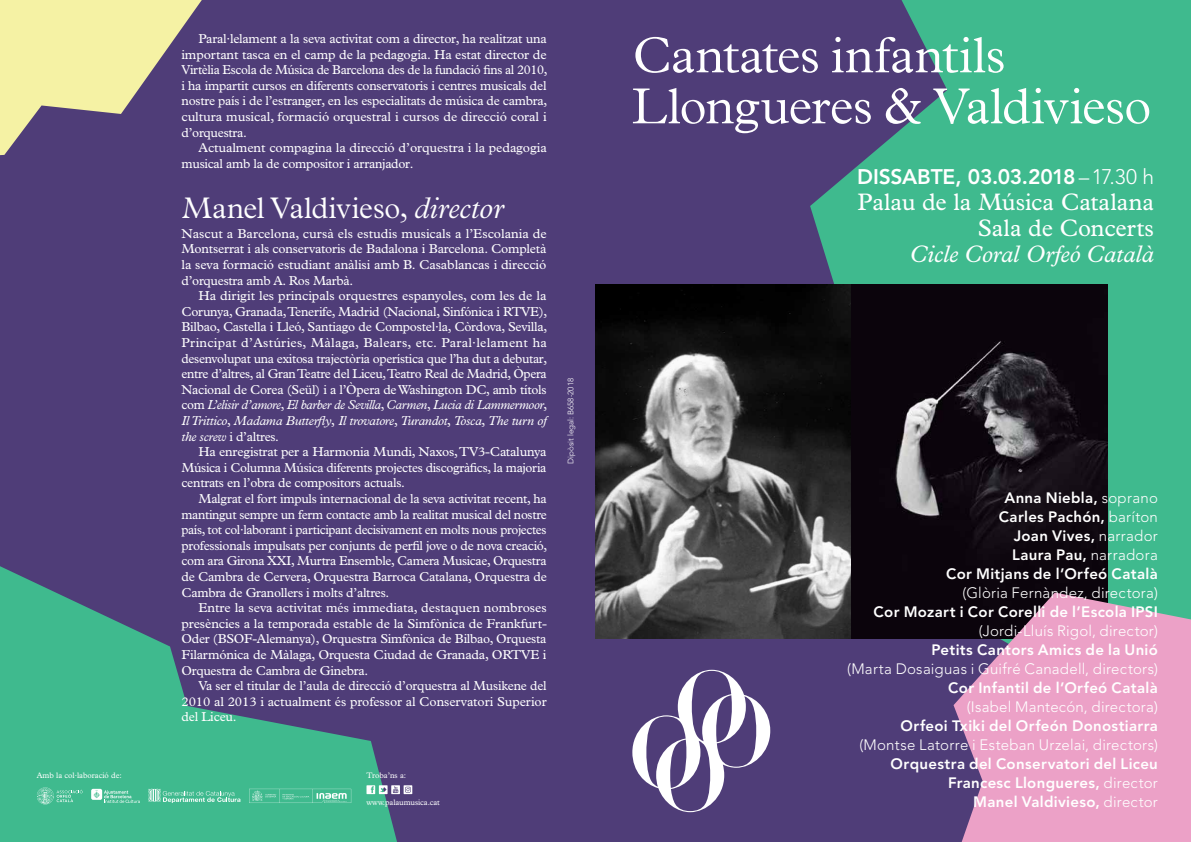
<style>
.page{position:relative;width:1191px;height:842px;background:#4f3d78}
.page>*{position:absolute;margin:0;border:0;box-sizing:border-box;transform-origin:0 0}
.t1{font:300 51px/51px "Plantin Std";letter-spacing:-.01em;color:#fff}
.t2{font:300 30px "Plantin Std";letter-spacing:-.01em;color:#fff}
.t3{font:24px/26px "Plantin Std";letter-spacing:-.005em;color:#fff;text-align:right}
.t4{font:italic 24px "Plantin Std";color:#fff}
.t5{font:800 21px "Avenir LT Std";letter-spacing:-.015em;color:#fff}
.t6{font:800 15px/19px "Avenir LT Std";letter-spacing:.02em;color:#fff;text-align:right}
.t7{font:300 15px "Avenir LT Std";letter-spacing:.015em;color:#fff}
.t8{font:13px/15.6px "Plantin Std";letter-spacing:-.02em;color:#fff;text-align:justify}
.t9{font:8px "Plantin Std";color:#fff}
.t10{font:300 8px "Avenir LT Std";color:#fff}
.s1{font-style:italic}
.s2{font-weight:300}
</style>
<div class="page">
<svg style="left:810px;top:0;width:381px;height:592px;background:#40a689"></svg>
<svg style="left:0;top:566px;width:397px;height:276px;fill:#3fba8e"></svg>
<div style="left:91px;top:789px;width:11px;height:11px;background:#fff;border-radius:2px"></div>
<svg style="left:93px;top:790px;width:47px;height:13px"></svg>
<svg style="left:148px;top:789px;width:92px;height:14px"></svg>
<svg style="left:37px;top:787px;width:46px;height:17px"></svg>
<svg style="left:249px;top:789px;width:102px;height:14px"></svg>
<svg style="left:366px;top:785px;width:46px;height:9px"></svg>
<svg style="left:632px;top:670px;width:138px;height:142px"></svg>
<img style="left:595px;top:284px;width:512px;height:355px">
<svg style="left:0;top:0;width:202px;height:155px"></svg>
<svg style="left:953px;top:592px;width:238px;height:250px;background:#c88cb0"></svg>
<p class="t8" style="left:181px;top:31px;width:367px;text-indent:17px">Paral·lelament a la seva activitat com a director, ha realitzat una important tasca en el camp de la pedagogia. Ha estat director de Virtèlia Escola de Música de Barcelona des de la fundació fins al 2010, i ha impartit cursos en diferents conservatoris i centres musicals del nostre país i de l’estranger, en les especialitats de música de cambra, cultura musical, formació orquestral i cursos de direcció coral i d’orquestra.</p>
<p class="t8" style="left:181px;top:140px;width:367px;text-indent:17px">Actualment compagina la direcció d’orquestra i la pedagogia musical amb la de compositor i arranjador.</p>
<h2 class="t2" style="left:182px;top:191px;width:323px">Manel Valdivieso, <span class="s1">director</span></h2>
<p class="t8" style="left:181px;top:226px;width:367px">Nascut a Barcelona, cursà els estudis musicals a l’Escolania de Montserrat i als conservatoris de Badalona i Barcelona. Completà la seva formació estudiant anàlisi amb B. Casablancas i direcció d’orquestra amb A. Ros Marbà.</p>
<p class="t8" style="left:181px;top:288px;width:367px;text-indent:17px">Ha dirigit les principals orquestres espanyoles, com les de la Corunya, Granada, Tenerife, Madrid (Nacional, Sinfónica i RTVE), Bilbao, Castella i Lleó, Santiago de Compostel·la, Còrdova, Sevilla, Principat d’Astúries, Màlaga, Balears, etc. Paral·lelament ha desenvolupat una exitosa trajectòria operística que l’ha dut a debutar, entre d’altres, al Gran Teatre del Liceu, Teatro Real de Madrid, Òpera Nacional de Corea (Seül) i a l’Òpera de Washington DC, amb títols com <span class="s1">L’elisir d’amore</span>, <span class="s1">El barber de Sevilla</span>, <span class="s1">Carmen</span>, <span class="s1">Lucia di Lammermoor</span>, <span class="s1">Il Trittico</span>, <span class="s1">Madama Butterfly</span>, <span class="s1">Il trovatore</span>, <span class="s1">Turandot</span>, <span class="s1">Tosca</span>, <span class="s1">The turn of the screw</span> i d’altres.</p>
<p class="t8" style="left:181px;top:444px;width:366px;text-indent:17px">Ha enregistrat per a Harmonia Mundi, Naxos, TV3-Catalunya Música i Columna Música diferents projectes discogràfics, la majoria centrats en l’obra de compositors actuals.</p>
<p class="t8" style="left:181px;top:491px;width:367px;text-indent:17px">Malgrat el fort impuls internacional de la seva activitat recent, ha mantingut sempre un ferm contacte amb la realitat musical del nostre país, tot col·laborant i participant decisivament en molts nous projectes professionals impulsats per conjunts de perfil jove o de nova creació, com ara Girona XXI, Murtra Ensemble, Camera Musicae, Orquestra de Cambra de Cervera, Orquestra Barroca Catalana, Orquestra de Cambra de Granollers i molts d’altres.</p>
<p class="t8" style="left:181px;top:600px;width:367px;text-indent:17px">Entre la seva activitat més immediata, destaquen nombroses presències a la temporada estable de la Simfònica de Frankfurt-Oder (BSOF-Alemanya), Orquestra Simfònica de Bilbao, Orquesta Filarmónica de Màlaga, Orquesta Ciudad de Granada, ORTVE i Orquestra de Cambra de Ginebra.</p>
<p class="t8" style="left:181px;top:678px;width:367px;text-indent:17px">Va ser el titular de l’aula de direcció d’orquestra al Musikene del 2010 al 2013 i actualment és professor al Conservatori Superior del Liceu.</p>
<p class="t10" style="left:566px;top:464px;width:87px;rotate:-90deg">Dipòsit legal: B658-2018</p>
<p class="t9" style="left:37px;top:770px;width:87px">Amb la col·laboració de:</p>
<p class="t9" style="left:366px;top:770px;width:41px">Troba’ns a:</p>
<p class="t9" style="left:366px;top:798px;width:75px">www.palaumusica.cat</p>
<h1 class="t1" style="left:632px;top:30px;width:520px">Cantates infantils<br>Llongueres &amp; Valdivieso</h1>
<h3 class="t5" style="left:857px;top:164px;width:298px">DiSSABTE, 03.03.2018 <span class="s2">–17.30 h</span></h3>
<h3 class="t3" style="left:857px;top:189px;width:298px">Palau de la Música Catalana<br>Sala de Concerts</h3>
<h3 class="t4" style="left:910px;top:240px;width:245px">Cicle Coral Orfeó Català</h3>
<p class="t6" style="left:946px;top:488px;width:213px">Anna Niebla, <span class="s2">soprano<br></span>Carles Pachón, <span class="s2">baríton<br></span>Joan Vives, <span class="s2">narrador<br></span>Laura Pau, <span class="s2">narradora<br></span>Cor Mitjans de l’Orfeó Català</p>
<p class="t7" style="left:962px;top:584px;width:197px">(Glòria Fernàndez, directora)</p>
<p class="t6" style="left:873px;top:602px;width:283px">Cor Mozart i Cor Corelli de l’Escola IPSI</p>
<p class="t7" style="left:978px;top:622px;width:181px">(Jordi-Lluís Rigol, director)</p>
<p class="t6" style="left:931px;top:640px;width:228px">Petits Cantors Amics de la Unió</p>
<p class="t7" style="left:847px;top:660px;width:312px">(Marta Dosaiguas i Guifré Canadell, directors)</p>
<p class="t6" style="left:948px;top:678px;width:211px">Cor Infantil de l’Orfeó Català</p>
<p class="t7" style="left:966px;top:698px;width:193px">(Isabel Mantecón, directora)</p>
<p class="t6" style="left:900px;top:716px;width:259px">Orfeoi Txiki del Orfeón Donostiarra</p>
<p class="t7" style="left:859px;top:736px;width:300px">(Montse Latorre i Esteban Urzelai, directors)</p>
<p class="t6" style="left:890px;top:754px;width:269px">Orquestra del Conservatori del Liceu<br>Francesc Llongueres, <span class="s2">director<br></span>Manel Valdivieso, <span class="s2">director</span></p>
</div>
